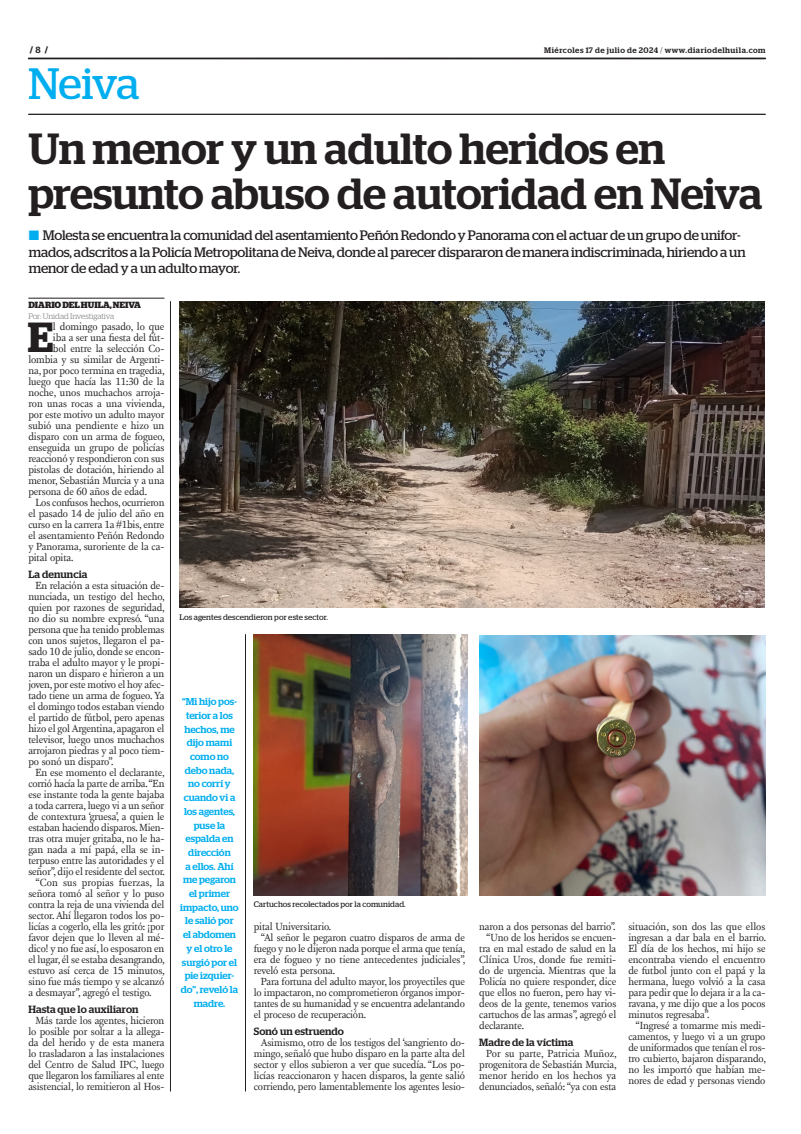
<style>
.page{position:relative;width:801px;height:1134px;background:#fff}
.page>*{position:absolute;margin:0;border:0;box-sizing:border-box;transform-origin:0 0}
.t1{font:43.9px "Stag";letter-spacing:-.025em;color:#00aeef}
.TITULO{font:500 43.5px/45.6px "Stag";letter-spacing:-.005em;color:#231f20}
.TEXTO_UNO{font:600 42px "Stag";color:#231f20}
.SUMARIO{font:13.7px/16.5px "Stag";letter-spacing:-.01em;color:#231f20}
.TEXTO{font:10.6px/11px "New Fournier BP";letter-spacing:-.01em;color:#231f20;text-align:justify}
.TEXTO_UNO-2{font:10.6px "New Fournier BP";letter-spacing:-.01em;color:#231f20}
.INTERTITULO{font:500 10.5px "Stag";letter-spacing:.01em;color:#231f20}
.DESTACADO_AZUL{font:500 10px/13.7px "Stag";color:#00aeef;text-align:center}
.CREDITO_1{font:700 9px "Stag";color:#231f20}
.PIE_DE_FOTO{font:8px "Stag";letter-spacing:.005em;color:#231f20}
.t2{font:500 8px "Stag";letter-spacing:.06em;color:#231f20}
.CREDITO_2{font:300 8px "Stag";letter-spacing:-.01em;color:#6c6d70}
.s1{font-weight:500}
.s2{font-weight:300}
.s3{color:#00aeef}
</style>
<div class="page">
<svg style="left:28px;top:58px;width:737px;height:1px"></svg>
<hr style="left:28px;top:114px;width:737px;height:1px;background:#231f20">
<hr style="left:28px;top:298px;width:136px;height:1px;background:#231f20">
<img style="left:179px;top:301px;width:585px;height:306px">
<img style="left:479px;top:635px;width:286px;height:260px">
<img style="left:254px;top:634px;width:213px;height:261px">
<hr style="left:170px;top:301px;width:1px;height:790px;background:#231f20">
<hr style="left:245px;top:634px;width:1px;height:457px;background:#231f20">
<p class="CREDITO_1" style="left:30px;top:45px;width:20px">/ <span class="s1">8</span> /</p>
<p class="t2" style="left:544px;top:45px;width:223px">Miércoles 17 de julio de 2024 <span class="s2">/</span> www.diariodelhuila.com</p>
<p class="t1" style="left:28px;top:58px;width:113px">Neiva</p>
<p class="TITULO" style="left:28px;top:125px;width:735px">Un menor y un adulto heridos en presunto abuso de autoridad en Neiva</p>
<p class="SUMARIO" style="left:29px;top:227px;width:718px"><span class="s3">■</span> Molesta se encuentra la comunidad del asentamiento Peñón Redondo y Panorama con el actuar de un grupo de unifor&shy;mados, adscritos a la Policía Metropolitana de Neiva, donde al parecer dispararon de manera indiscriminada, hiriendo a un menor de edad y a un adulto mayor.</p>
<p class="CREDITO_1" style="left:28px;top:300px;width:114px">DIARIO DEL HUILA, NEIVA</p>
<p class="CREDITO_2" style="left:28px;top:312px;width:87px">Por: Unidad Investigativa</p>
<p class="TEXTO_UNO" style="left:28px;top:313px;width:27px">E</p>
<p class="TEXTO_UNO-2" style="left:53px;top:320px;width:113px">l domingo pasado, lo que</p>
<p class="TEXTO_UNO-2" style="left:53px;top:331px;width:113px">iba a ser una fiesta del fút-</p>
<p class="TEXTO_UNO-2" style="left:53px;top:342px;width:113px">bol entre la selección Co-</p>
<p class="TEXTO_UNO-2" style="left:28px;top:353px;width:138px">lombia y su similar de Argenti-</p>
<p class="TEXTO_UNO-2" style="left:28px;top:364px;width:138px">na, por poco termina en tragedia,</p>
<p class="TEXTO_UNO-2" style="left:28px;top:375px;width:138px">luego que hacía las 11:30 de la</p>
<p class="TEXTO_UNO-2" style="left:28px;top:386px;width:138px">noche, unos muchachos arroja-</p>
<p class="TEXTO_UNO-2" style="left:28px;top:397px;width:138px">ron unas rocas a una vivienda,</p>
<p class="TEXTO_UNO-2" style="left:28px;top:408px;width:138px">por este motivo un adulto mayor</p>
<p class="TEXTO_UNO-2" style="left:28px;top:419px;width:138px">subió una pendiente e hizo un</p>
<p class="TEXTO_UNO-2" style="left:28px;top:430px;width:138px">disparo con un arma de fogueo,</p>
<p class="TEXTO_UNO-2" style="left:28px;top:441px;width:138px">enseguida un grupo de policías</p>
<p class="TEXTO_UNO-2" style="left:28px;top:452px;width:138px">reaccionó y respondieron con sus</p>
<p class="TEXTO_UNO-2" style="left:28px;top:463px;width:138px">pistolas de dotación, hiriendo al</p>
<p class="TEXTO_UNO-2" style="left:28px;top:474px;width:138px">menor, Sebastián Murcia y a una</p>
<p class="TEXTO_UNO-2" style="left:28px;top:485px;width:120px">persona de 60 años de edad.</p>
<p class="TEXTO" style="left:28px;top:497px;width:138px;text-indent:7px">Los confusos hechos, ocurrieron el pasado 14 de julio del año en curso en la carrera 1a #1bis, entre el asentamiento Peñón Redondo y Panorama, suroriente de la ca&shy;pital opita.</p>
<p class="INTERTITULO" style="left:28px;top:568px;width:61px">La denuncia</p>
<p class="TEXTO" style="left:28px;top:580px;width:138px;text-indent:7px">En relación a esta situación de&shy;nunciada, un testigo del hecho, quien por razones de seguridad, no dio su nombre expresó. “una persona que ha tenido problemas con unos sujetos, llegaron el pa&shy;sado 10 de julio, donde se encon&shy;traba el adulto mayor y le propi&shy;naron un disparo e hirieron a un joven, por este motivo el hoy afec&shy;tado tiene un arma de fogueo. Ya el domingo todos estaban viendo el partido de fútbol, pero apenas hizo el gol Argentina, apagaron el televisor, luego unos muchachos arrojaron piedras y al poco tiem&shy;po sonó un disparo”.</p>
<p class="TEXTO" style="left:28px;top:767px;width:138px;text-indent:7px">En ese momento el declarante, corrió hacía la parte de arriba. “En ese instante toda la gente bajaba a toda carrera, luego vi a un señor de contextura ‘gruesa’, a quien le estaban haciendo disparos. Mien&shy;tras otra mujer gritaba, no le ha&shy;gan nada a mí papá, ella se in&shy;terpuso entre las autoridades y el señor”, dijo el residente del sector.</p>
<p class="TEXTO" style="left:28px;top:877px;width:138px;text-indent:7px">“Con sus propias fuerzas, la señora tomó al señor y lo puso contra la reja de una vivienda del sector. Ahí llegaron todos los po&shy;licías a cogerlo, ella les gritó: ¡por favor dejen que lo lleven al mé&shy;dico! y no fue así, lo esposaron en el lugar, él se estaba desangrando, estuvo así cerca de 15 minutos, sino fue más tiempo y se alcanzó a desmayar”, agregó el testigo.</p>
<p class="INTERTITULO" style="left:28px;top:1003px;width:112px">Hasta que lo auxiliaron</p>
<p class="TEXTO" style="left:28px;top:1015px;width:138px;text-indent:7px">Más tarde los agentes, hicieron lo posible por soltar a la allega&shy;da del herido y de esta manera lo trasladaron a las instalaciones del Centro de Salud IPC, luego que llegaron los familiares al ente asistencial, lo remitieron al Hos-</p>
<p class="PIE_DE_FOTO" style="left:179px;top:612px;width:150px">Los agentes descendieron por este sector.</p>
<p class="DESTACADO_AZUL" style="left:180px;top:695px;width:60px">“Mi hijo pos&shy;terior a los hechos, me dijo mami como no debo nada, no corrí y cuando vi a los agentes, puse la espalda en dirección<br>a ellos. Ahí me pegaron el primer impacto, uno le salió por el abdomen y el otro le surgió por el pie izquier&shy;do”, reveló la madre.</p>
<p class="PIE_DE_FOTO" style="left:254px;top:900px;width:153px">Cartuchos recolectados por la comunidad.</p>
<p class="TEXTO" style="left:254px;top:921px;width:79px">pital Universitario.</p>
<p class="TEXTO" style="left:254px;top:932px;width:213px;text-indent:7px">“Al señor le pegaron cuatro disparos de arma de fuego y no le dijeron nada porque el arma que tenía, era de fogueo y no tiene antecedentes judiciales”, reveló esta persona.</p>
<p class="TEXTO" style="left:254px;top:976px;width:213px;text-indent:7px">Para fortuna del adulto mayor, los proyectiles que lo impactaron, no comprometieron órganos impor&shy;tantes de su humanidad y se encuentra adelantando el proceso de recuperación.</p>
<p class="INTERTITULO" style="left:254px;top:1025px;width:92px">Sonó un estruendo</p>
<p class="TEXTO" style="left:254px;top:1037px;width:213px;text-indent:7px">Asimismo, otro de los testigos del ‘sangriento do&shy;mingo, señaló que hubo disparo en la parte alta del sector y ellos subieron a ver que sucedía. “Los po&shy;licías reaccionaron y hacen disparos, la gente salió corriendo, pero lamentablemente los agentes lesio-</p>
<p class="TEXTO" style="left:479px;top:921px;width:138px">naron a dos personas del barrio”.</p>
<p class="TEXTO" style="left:479px;top:932px;width:139px;text-indent:7px">“Uno de los heridos se encuen&shy;tra en mal estado de salud en la Clínica Uros, donde fue remiti&shy;do de urgencia. Mientras que la Policía no quiere responder, dice que ellos no fueron, pero hay vi&shy;deos de la gente, tenemos varios cartuchos de las armas”, agregó el declarante.</p>
<p class="INTERTITULO" style="left:479px;top:1036px;width:96px">Madre de la víctima</p>
<p class="TEXTO" style="left:479px;top:1048px;width:139px;text-indent:7px">Por su parte, Patricia Muñoz, progenitora de Sebastián Murcia, menor herido en los hechos ya denunciados, señaló: “ya con esta</p>
<p class="TEXTO" style="left:628px;top:921px;width:139px">situación, son dos las que ellos ingresan a dar bala en el barrio.<br>El día de los hechos, mi hijo se encontraba viendo el encuentro de futbol junto con el papá y la hermana, luego volvió a la casa para pedir que lo dejara ir a la ca&shy;ravana, y me dijo que a los pocos minutos regresaba”.</p>
<p class="TEXTO" style="left:628px;top:1020px;width:139px;text-indent:7px">“Ingresé a tomarme mis medi&shy;camentos, y luego vi a un grupo de uniformados que tenían el ros&shy;tro cubierto, bajaron disparando, no les importó que habían me&shy;nores de edad y personas viendo</p>
</div>
